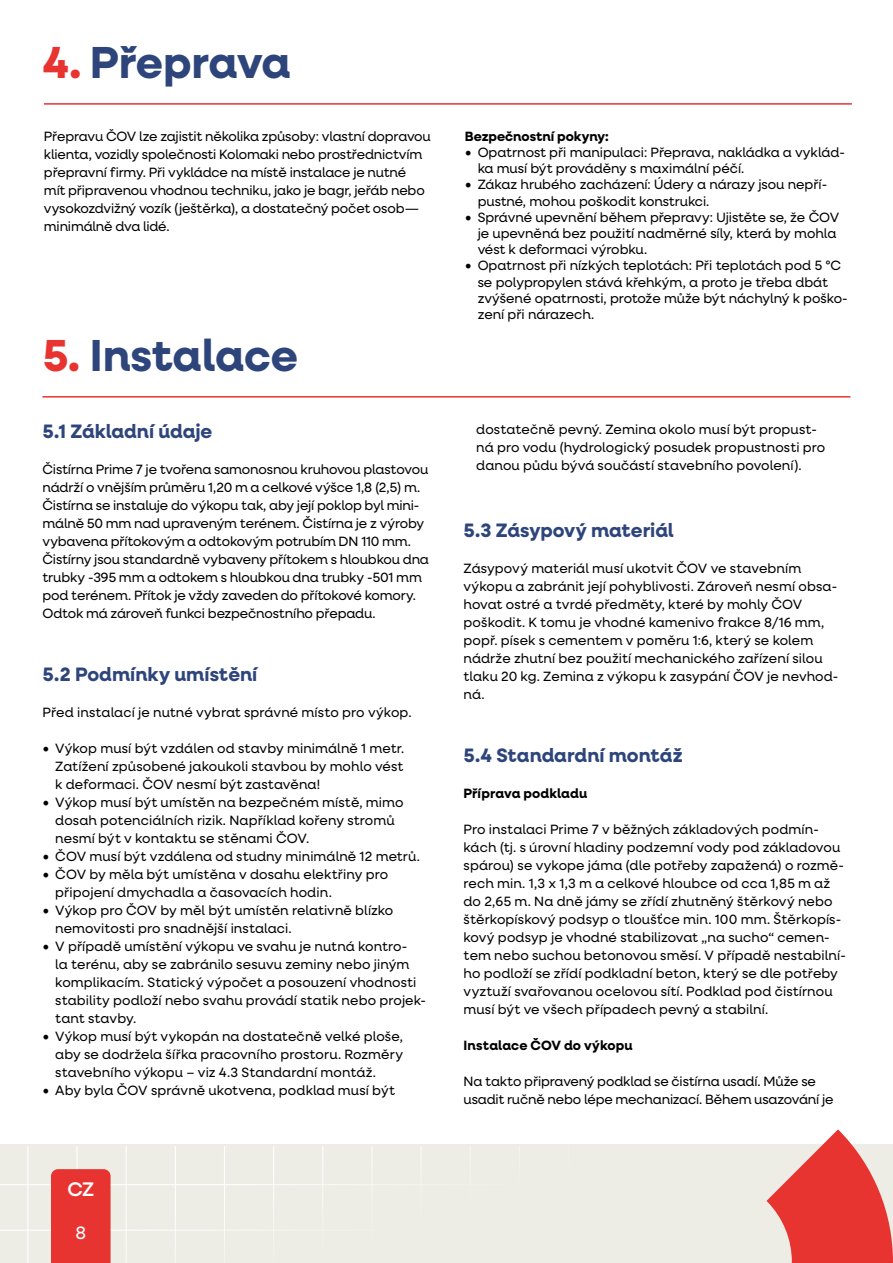
<style>
.page{position:relative;width:893px;height:1263px;background:#fff}
.page>*{position:absolute;margin:0;border:0;box-sizing:border-box;transform-origin:0 0}
.t1{font:700 45px "Neulis Neue";color:#2e457c}
.t2{font:500 19.8px "Neulis Neue";color:#fff}
.t3{font:700 19.5px "Neulis Neue";letter-spacing:.005em;color:#2e457c}
.t4{font:18px "Neulis Neue";color:#fff}
.t5{font:13.5px/18px "Neulis Neue";color:#000}
.t6{font:700 13.5px "Neulis Neue";letter-spacing:.01em;color:#000}
.s1{color:#e73431}
.s2{font-family:"Minion Pro";font-size:18px}
</style>
<div class="page">
<div style="left:0;top:1145px;width:850px;height:118px;background:#edece5"></div>
<hr style="left:27px;top:1146px;width:1px;height:117px;background:#fff">
<hr style="left:76px;top:1146px;width:2px;height:117px;background:#fff">
<hr style="left:126px;top:1146px;width:1px;height:117px;background:#fff">
<hr style="left:175px;top:1146px;width:1px;height:117px;background:#fff">
<hr style="left:224px;top:1146px;width:1px;height:117px;background:#fff">
<hr style="left:273px;top:1146px;width:1px;height:117px;background:#fff">
<hr style="left:322px;top:1146px;width:1px;height:117px;background:#fff">
<hr style="left:371px;top:1146px;width:1px;height:117px;background:#fff">
<hr style="left:420px;top:1146px;width:2px;height:117px;background:#fff">
<hr style="left:470px;top:1146px;width:1px;height:117px;background:#fff">
<hr style="left:519px;top:1146px;width:1px;height:117px;background:#fff">
<hr style="left:568px;top:1146px;width:1px;height:117px;background:#fff">
<hr style="left:617px;top:1146px;width:1px;height:117px;background:#fff">
<hr style="left:666px;top:1146px;width:1px;height:117px;background:#fff">
<hr style="left:715px;top:1146px;width:1px;height:117px;background:#fff">
<hr style="left:765px;top:1146px;width:1px;height:117px;background:#fff">
<hr style="left:0;top:1184px;width:850px;height:1px;background:#fff">
<hr style="left:0;top:1229px;width:850px;height:2px;background:#fff">
<div style="left:51px;top:1169px;width:60px;height:94px;background:#e73431"></div>
<svg style="left:766px;top:1129px;width:127px;height:134px"></svg>
<hr style="left:42px;top:396px;width:808px;height:2px;background:#e73431">
<hr style="left:44px;top:103px;width:808px;height:2px;background:#e73431">
<h1 class="t1" style="left:43px;top:30px;width:249px"><span class="s1">4.</span> Přeprava</h1>
<p class="t5" style="left:44px;top:126px;width:388px">Přepravu ČOV lze zajistit několika způsoby: vlastní dopravou klienta, vozidly společnosti Kolomaki nebo prostřednictvím přepravní firmy. Při vykládce na místě instalace je nutné mít připravenou vhodnou techniku, jako je bagr, jeřáb nebo vysokozdvižný vozík (ještěrka), a dostatečný počet osob— minimálně dva lidé.</p>
<p class="t6" style="left:465px;top:126px;width:145px">Bezpečnostní pokyny:</p>
<p class="t5" style="left:478px;top:144px;width:369px;line-height:16.2px;text-indent:-13px"><span class="s2">•</span> Opatrnost při manipulaci: Přeprava, nakládka a vyklád&shy;ka musí být prováděny s maximální péčí.</p>
<p class="t5" style="left:478px;top:176px;width:351px;line-height:16.2px;text-indent:-13px"><span class="s2">•</span> Zákaz hrubého zacházení: Údery a nárazy jsou nepří&shy;pustné, mohou poškodit konstrukci.</p>
<p class="t5" style="left:478px;top:208px;width:363px;line-height:16.2px;text-indent:-13px"><span class="s2">•</span> Správné upevnění během přepravy: Ujistěte se, že ČOV je upevněná bez použití nadměrné síly, která by mohla vést k deformaci výrobku.</p>
<p class="t5" style="left:478px;top:257px;width:372px;line-height:16.2px;text-indent:-13px"><span class="s2">•</span> Opatrnost při nízkých teplotách: Při teplotách pod 5 °C se polypropylen stává křehkým, a proto je třeba dbát zvýšené opatrnosti, protože může být náchylný k poško&shy;zení při nárazech.</p>
<h1 class="t1" style="left:42px;top:323px;width:257px"><span class="s1">5.</span> Instalace</h1>
<h3 class="t3" style="left:43px;top:418px;width:171px">5.1 Základní údaje</h3>
<p class="t5" style="left:43px;top:460px;width:388px">Čistírna Prime 7 je tvořena samonosnou kruhovou plastovou nádrží o vnějším průměru 1,20 m a celkové výšce 1,8 (2,5) m.<br>Čistírna se instaluje do výkopu tak, aby její poklop byl mini&shy;málně 50 mm nad upraveným terénem. Čistírna je z výroby vybavena přítokovým a odtokovým potrubím DN 110 mm.<br>Čistírny jsou standardně vybaveny přítokem s hloubkou dna trubky -395 mm a odtokem s hloubkou dna trubky -501 mm pod terénem. Přítok je vždy zaveden do přítokové komory.<br>Odtok má zároveň funkci bezpečnostního přepadu.</p>
<h3 class="t3" style="left:43px;top:661px;width:216px">5.2 Podmínky umístění</h3>
<p class="t5" style="left:43px;top:703px;width:371px">Před instalací je nutné vybrat správné místo pro výkop.</p>
<p class="t5" style="left:55px;top:739px;width:351px;text-align:justify;text-indent:-13px"><span class="s2">•</span> Výkop musí být vzdálen od stavby minimálně 1 metr.<br>Zatížení způsobené jakoukoli stavbou by mohlo vést k deformaci. ČOV nesmí být zastavěna!</p>
<p class="t5" style="left:55px;top:793px;width:350px;text-indent:-13px"><span class="s2">•</span> Výkop musí být umístěn na bezpečném místě, mimo dosah potenciálních rizik. Například kořeny stromů nesmí být v kontaktu se stěnami ČOV.</p>
<p class="t5" style="left:43px;top:847px;width:379px"><span class="s2">•</span> ČOV musí být vzdálena od studny minimálně 12 metrů.</p>
<p class="t5" style="left:55px;top:865px;width:334px;text-indent:-13px"><span class="s2">•</span> ČOV by měla být umístěna v dosahu elektřiny pro připojení dmychadla a časovacích hodin.</p>
<p class="t5" style="left:55px;top:901px;width:340px;text-indent:-13px"><span class="s2">•</span> Výkop pro ČOV by měl být umístěn relativně blízko nemovitosti pro snadnější instalaci.</p>
<p class="t5" style="left:55px;top:937px;width:372px;text-indent:-13px"><span class="s2">•</span> V případě umístění výkopu ve svahu je nutná kontro-<br>la terénu, aby se zabránilo sesuvu zeminy nebo jiným komplikacím. Statický výpočet a posouzení vhodnosti stability podloží nebo svahu provádí statik nebo projek&shy;tant stavby.</p>
<p class="t5" style="left:55px;top:1027px;width:349px;text-align:justify;text-indent:-13px"><span class="s2">•</span> Výkop musí být vykopán na dostatečně velké ploše, aby se dodržela šířka pracovního prostoru. Rozměry stavebního výkopu – viz 4.3 Standardní montáž.</p>
<p class="t5" style="left:43px;top:1081px;width:354px"><span class="s2">•</span> Aby byla ČOV správně ukotvena, podklad musí být</p>
<h2 class="t2" style="left:67px;top:1175px;width:28px">CZ</h2>
<h3 class="t4" style="left:75px;top:1220px;width:12px">8</h3>
<p class="t5" style="left:476px;top:419px;width:351px">dostatečně pevný. Zemina okolo musí být propust&shy;ná pro vodu (hydrologický posudek propustnosti pro danou půdu bývá součástí stavebního povolení).</p>
<h3 class="t3" style="left:463px;top:516px;width:212px">5.3 Zásypový materiál</h3>
<p class="t5" style="left:463px;top:559px;width:376px">Zásypový materiál musí ukotvit ČOV ve stavebním výkopu a zabránit její pohyblivosti. Zároveň nesmí obsa&shy;hovat ostré a tvrdé předměty, které by mohly ČOV poškodit. K tomu je vhodné kamenivo frakce 8/16 mm, popř. písek s cementem v poměru 1:6, který se kolem nádrže zhutní bez použití mechanického zařízení silou tlaku 20 kg. Zemina z výkopu k zasypání ČOV je nevhod&shy;ná.</p>
<h3 class="t3" style="left:463px;top:741px;width:221px">5.4 Standardní montáž</h3>
<p class="t6" style="left:463px;top:784px;width:125px">Příprava podkladu</p>
<p class="t5" style="left:463px;top:820px;width:384px">Pro instalaci Prime 7 v běžných základových podmín&shy;kách (tj. s úrovní hladiny podzemní vody pod základovou spárou) se vykope jáma (dle potřeby zapažená) o rozmě&shy;rech min. 1,3 x 1,3 m a celkové hloubce od cca 1,85 m až do 2,65 m. Na dně jámy se zřídí zhutněný štěrkový nebo štěrkopískový podsyp o tloušťce min. 100 mm. Štěrkopís&shy;kový podsyp je vhodné stabilizovat „na sucho“ cemen&shy;tem nebo suchou betonovou směsí. V případě nestabilní&shy;ho podloží se zřídí podkladní beton, který se dle potřeby vyztuží svařovanou ocelovou sítí. Podklad pod čistírnou musí být ve všech případech pevný a stabilní.</p>
<p class="t6" style="left:463px;top:1036px;width:171px">Instalace ČOV do výkopu</p>
<p class="t5" style="left:463px;top:1072px;width:372px">Na takto připravený podklad se čistírna usadí. Může se usadit ručně nebo lépe mechanizací. Během usazování je</p>
</div>
